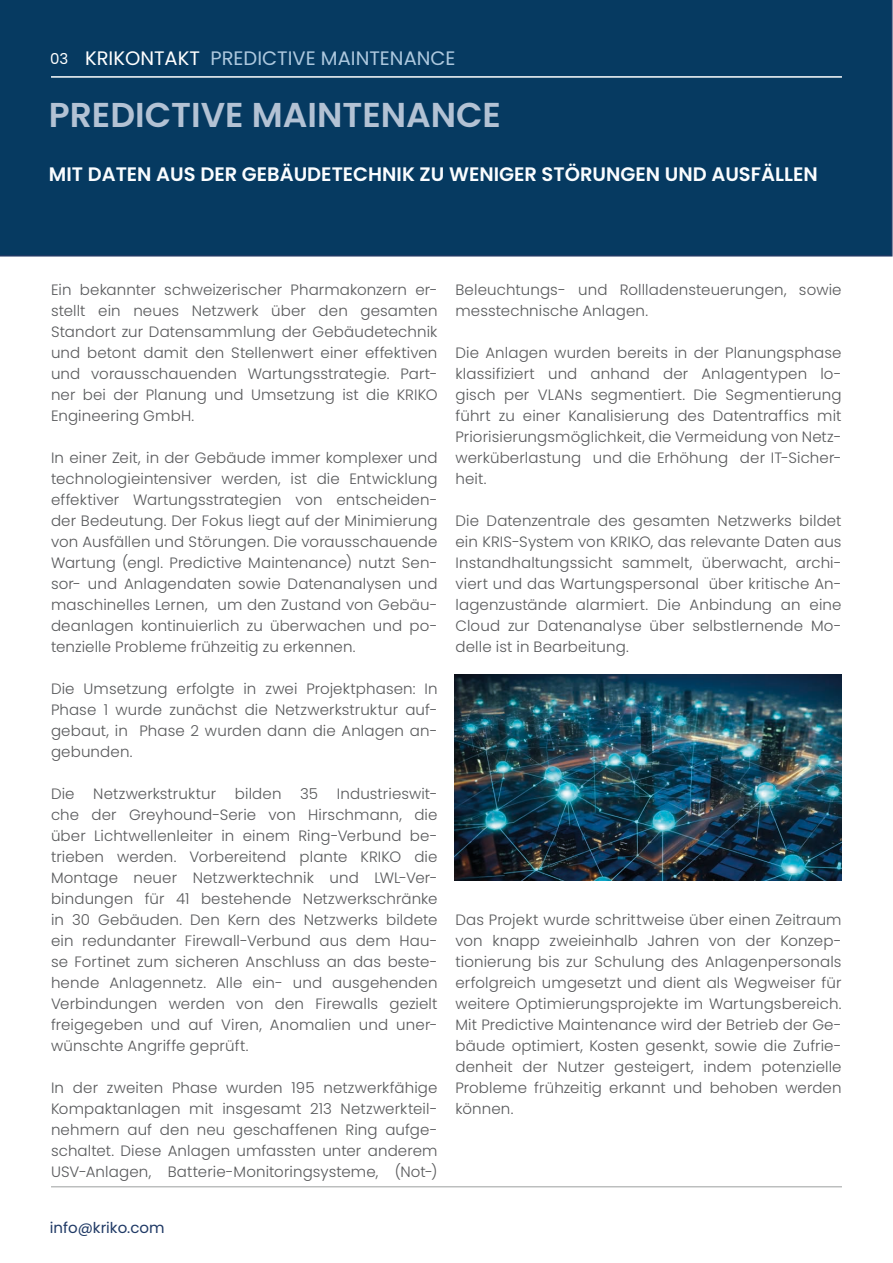
<style>
.page{position:relative;width:893px;height:1263px;background:#fff}
.page>*{position:absolute;margin:0;border:0;box-sizing:border-box;transform-origin:0 0}
.t1{font:600 34.5px "Poppins";color:#b3c2d4}
.t2{font:600 19.5px "Poppins";color:#fbfdff}
.t3{font:19.5px "Poppins";color:#adc8de}
.t4{font:300 15px/21px "Poppins";letter-spacing:.01em;color:#58595b;text-align:justify}
.t5{font:15px "Poppins";color:#1f3965}
.s1{font-size:15px;color:#fff}
.s2{color:#fff}
</style>
<div class="page">
<div style="left:0;top:0;width:892px;height:256px;background:#063a61"></div>
<hr style="left:51px;top:76px;width:791px;height:2px;background:#fff">
<hr style="left:51px;top:1186px;width:791px;height:1px;background:#9c9fa0">
<img style="left:455px;top:674px;width:386px;height:206px">
<h2 class="t3" style="left:50px;top:46px;width:407px"><span class="s1">03</span> <span class="s2">KRIKONTAKT</span> PREDICTIVE MAINTENANCE</h2>
<h1 class="t1" style="left:49px;top:95px;width:454px">PREDICTIVE MAINTENANCE</h1>
<h2 class="t2" style="left:49px;top:163px;width:770px">MIT DATEN AUS DER GEBÄUDETECHNIK ZU WENIGER STÖRUNGEN UND AUSFÄLLEN</h2>
<p class="t4" style="left:51px;top:279px;width:388px">Ein bekannter schweizerischer Pharmakonzern er&shy;stellt ein neues Netzwerk über den gesamten Standort zur Datensammlung der Gebäudetechnik und betont damit den Stellenwert einer effektiven und vorausschauenden Wartungsstrategie. Part&shy;ner bei der Planung und Umsetzung ist die KRIKO Engineering GmbH.</p>
<p class="t4" style="left:51px;top:447px;width:388px">In einer Zeit, in der Gebäude immer komplexer und technologieintensiver werden, ist die Entwicklung effektiver Wartungsstrategien von entscheiden&shy;der Bedeutung. Der Fokus liegt auf der Minimierung von Ausfällen und Störungen. Die vorausschauende Wartung (engl. Predictive Maintenance) nutzt Sen&shy;sor- und Anlagendaten sowie Datenanalysen und maschinelles Lernen, um den Zustand von Gebäu&shy;deanlagen kontinuierlich zu überwachen und po&shy;tenzielle Probleme frühzeitig zu erkennen.</p>
<p class="t4" style="left:51px;top:678px;width:388px">Die Umsetzung erfolgte in zwei Projektphasen: In Phase 1 wurde zunächst die Netzwerkstruktur auf&shy;gebaut, in Phase 2 wurden dann die Anlagen an&shy;gebunden.</p>
<p class="t4" style="left:51px;top:783px;width:388px">Die Netzwerkstruktur bilden 35 Industrieswit&shy;che der Greyhound-Serie von Hirschmann, die über Lichtwellenleiter in einem Ring-Verbund be&shy;trieben werden. Vorbereitend plante KRIKO die Montage neuer Netzwerktechnik und LWL-Ver&shy;bindungen für 41 bestehende Netzwerkschränke in 30 Gebäuden. Den Kern des Netzwerks bildete ein redundanter Firewall-Verbund aus dem Hau&shy;se Fortinet zum sicheren Anschluss an das beste&shy;hende Anlagennetz. Alle ein- und ausgehenden Verbindungen werden von den Firewalls gezielt freigegeben und auf Viren, Anomalien und uner&shy;wünschte Angriffe geprüft.</p>
<p class="t4" style="left:51px;top:1077px;width:388px">In der zweiten Phase wurden 195 netzwerkfähige Kompaktanlagen mit insgesamt 213 Netzwerkteil&shy;nehmern auf den neu geschaffenen Ring aufge&shy;schaltet. Diese Anlagen umfassten unter anderem USV-Anlagen, Batterie-Monitoringsysteme, (Not-)</p>
<p class="t5" style="left:50px;top:1219px;width:116px">info@kriko.com</p>
<p class="t4" style="left:455px;top:279px;width:388px">Beleuchtungs- und Rollladensteuerungen, sowie messtechnische Anlagen.</p>
<p class="t4" style="left:455px;top:342px;width:388px">Die Anlagen wurden bereits in der Planungsphase klassifiziert und anhand der Anlagentypen lo&shy;gisch per VLANs segmentiert. Die Segmentierung führt zu einer Kanalisierung des Datentraffics mit Priorisierungsmöglichkeit, die Vermeidung von Netz&shy;werküberlastung und die Erhöhung der IT-Sicher&shy;heit.</p>
<p class="t4" style="left:455px;top:510px;width:388px">Die Datenzentrale des gesamten Netzwerks bildet ein KRIS-System von KRIKO, das relevante Daten aus Instandhaltungssicht sammelt, überwacht, archi&shy;viert und das Wartungspersonal über kritische An&shy;lagenzustände alarmiert. Die Anbindung an eine Cloud zur Datenanalyse über selbstlernende Mo&shy;delle ist in Bearbeitung.</p>
<p class="t4" style="left:455px;top:909px;width:388px">Das Projekt wurde schrittweise über einen Zeitraum von knapp zweieinhalb Jahren von der Konzep&shy;tionierung bis zur Schulung des Anlagenpersonals erfolgreich umgesetzt und dient als Wegweiser für weitere Optimierungsprojekte im Wartungsbereich.<br>Mit Predictive Maintenance wird der Betrieb der Ge&shy;bäude optimiert, Kosten gesenkt, sowie die Zufrie&shy;denheit der Nutzer gesteigert, indem potenzielle Probleme frühzeitig erkannt und behoben werden können.</p>
</div>
